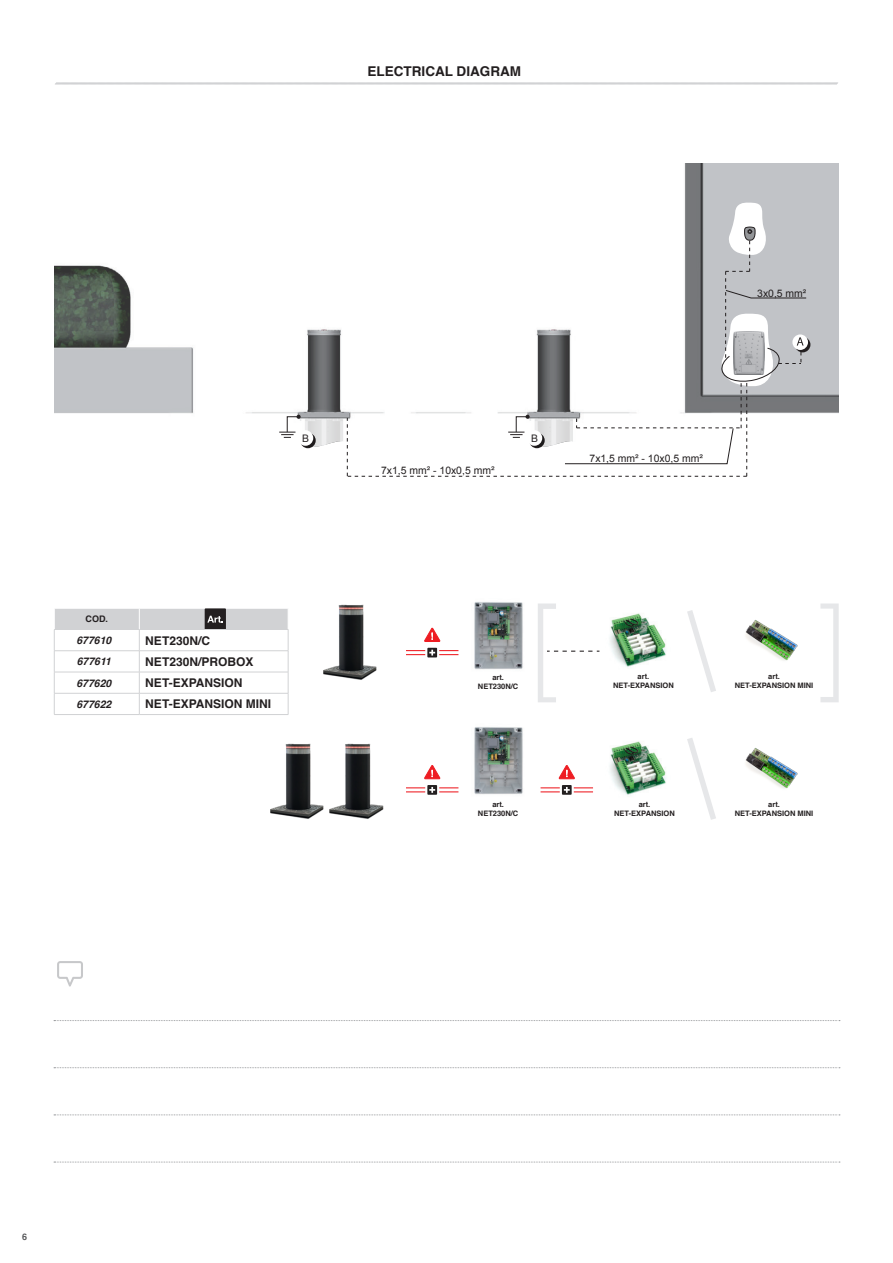
<style>
.page{position:relative;width:893px;height:1263px;background:#fff}
.page>*{position:absolute;margin:0;border:0;box-sizing:border-box;transform-origin:0 0}
.INSTALLAZIONE_TIPICA{font:700 13.5px "Helvetica";color:#231f20}
.TABELLE_NOME__ARTICO{font:700 12px "Helvetica";color:#231f20}
.TABELLE_CODICE{font:italic 700 10.5px "Helvetica";color:#231f20}
.t1{font:10.35px "Arial";color:#231f20}
.t2{font:700 9px "Helvetica";color:#231f20}
.t3{font:700 9px "Helvetica";color:#57585a}
.t4{font:700 7.5px/9px "Helvetica";color:#231f20;text-align:center}
</style>
<div class="page">
<svg style="left:57px;top:961px;width:26px;height:25px"></svg>
<svg style="left:54px;top:1020px;width:786px;height:1px"></svg>
<svg style="left:54px;top:1067px;width:786px;height:1px"></svg>
<svg style="left:54px;top:1114px;width:786px;height:1px"></svg>
<svg style="left:54px;top:1162px;width:786px;height:1px"></svg>
<img style="left:745px;top:620px;width:53px;height:41px">
<hr style="left:406px;top:650px;width:52px;height:1px;background:#ee1d23">
<hr style="left:406px;top:654px;width:52px;height:1px;background:#ee1d23">
<hr style="left:406px;top:787px;width:52px;height:1px;background:#ee1d23">
<hr style="left:406px;top:791px;width:52px;height:1px;background:#ee1d23">
<hr style="left:541px;top:787px;width:52px;height:1px;background:#ee1d23">
<hr style="left:541px;top:791px;width:52px;height:1px;background:#ee1d23">
<svg style="left:538px;top:603px;width:61px;height:99px"></svg>
<svg style="left:820px;top:603px;width:19px;height:99px"></svg>
<img style="left:610px;top:613px;width:56px;height:54px">
<img style="left:610px;top:741px;width:56px;height:54px">
<img style="left:474px;top:602px;width:49px;height:68px">
<img style="left:474px;top:727px;width:49px;height:68px">
<img style="left:323px;top:604px;width:54px;height:76px">
<img style="left:270px;top:743px;width:53px;height:76px">
<img style="left:323px;top:743px;width:61px;height:76px">
<svg style="left:424px;top:627px;width:16px;height:31px"></svg>
<svg style="left:424px;top:765px;width:16px;height:30px"></svg>
<svg style="left:558px;top:765px;width:17px;height:30px"></svg>
<svg style="left:687px;top:610px;width:29px;height:82px"></svg>
<img style="left:745px;top:748px;width:53px;height:41px">
<svg style="left:687px;top:738px;width:29px;height:82px"></svg>
<img style="left:54px;top:163px;width:785px;height:251px">
<svg style="left:279px;top:203px;width:531px;height:274px"></svg>
<hr style="left:54px;top:714px;width:85px;height:1px;background:#d1d2d4">
<hr style="left:139px;top:714px;width:149px;height:1px;background:#d1d2d4">
<svg style="left:54px;top:608px;width:235px;height:106px"></svg>
<svg style="left:55px;top:82px;width:783px;height:3px;background:#dddddf"></svg>
<p class="INSTALLAZIONE_TIPICA" style="left:368px;top:63px;width:155px">ELECTRICAL DIAGRAM</p>
<p class="t1" style="left:302px;top:432px;width:8px">B</p>
<p class="t1" style="left:531px;top:432px;width:8px">B</p>
<p class="t1" style="left:381px;top:464px;width:115px">7x1,5 mm² - 10x0,5 mm²</p>
<p class="t1" style="left:589px;top:452px;width:115px">7x1,5 mm² - 10x0,5 mm²</p>
<p class="t1" style="left:757px;top:286px;width:51px">3x0,5 mm²</p>
<p class="t2" style="left:86px;top:614px;width:24px">COD.</p>
<p class="TABELLE_CODICE" style="left:76px;top:634px;width:37px">677610</p>
<p class="TABELLE_NOME__ARTICO" style="left:145px;top:633px;width:66px">NET230N/C</p>
<p class="TABELLE_CODICE" style="left:77px;top:655px;width:36px">677611</p>
<p class="TABELLE_NOME__ARTICO" style="left:145px;top:654px;width:110px">NET230N/PROBOX</p>
<p class="TABELLE_CODICE" style="left:76px;top:676px;width:37px">677620</p>
<p class="TABELLE_NOME__ARTICO" style="left:145px;top:676px;width:99px">NET-EXPANSION</p>
<p class="TABELLE_CODICE" style="left:76px;top:698px;width:37px">677622</p>
<p class="TABELLE_NOME__ARTICO" style="left:145px;top:697px;width:127px">NET-EXPANSION MINI</p>
<p class="t4" style="left:478px;top:673px;width:42px">art.<br>NET230N/C</p>
<p class="t4" style="left:613px;top:672px;width:62px">art.<br>NET-EXPANSION</p>
<p class="t4" style="left:735px;top:672px;width:80px">art.<br>NET-EXPANSION MINI</p>
<p class="t4" style="left:478px;top:799px;width:42px">art.<br>NET230N/C</p>
<p class="t4" style="left:614px;top:799px;width:62px">art.<br>NET-EXPANSION</p>
<p class="t4" style="left:735px;top:799px;width:80px">art.<br>NET-EXPANSION MINI</p>
<p class="t3" style="left:22px;top:1232px;width:7px">6</p>
</div>
